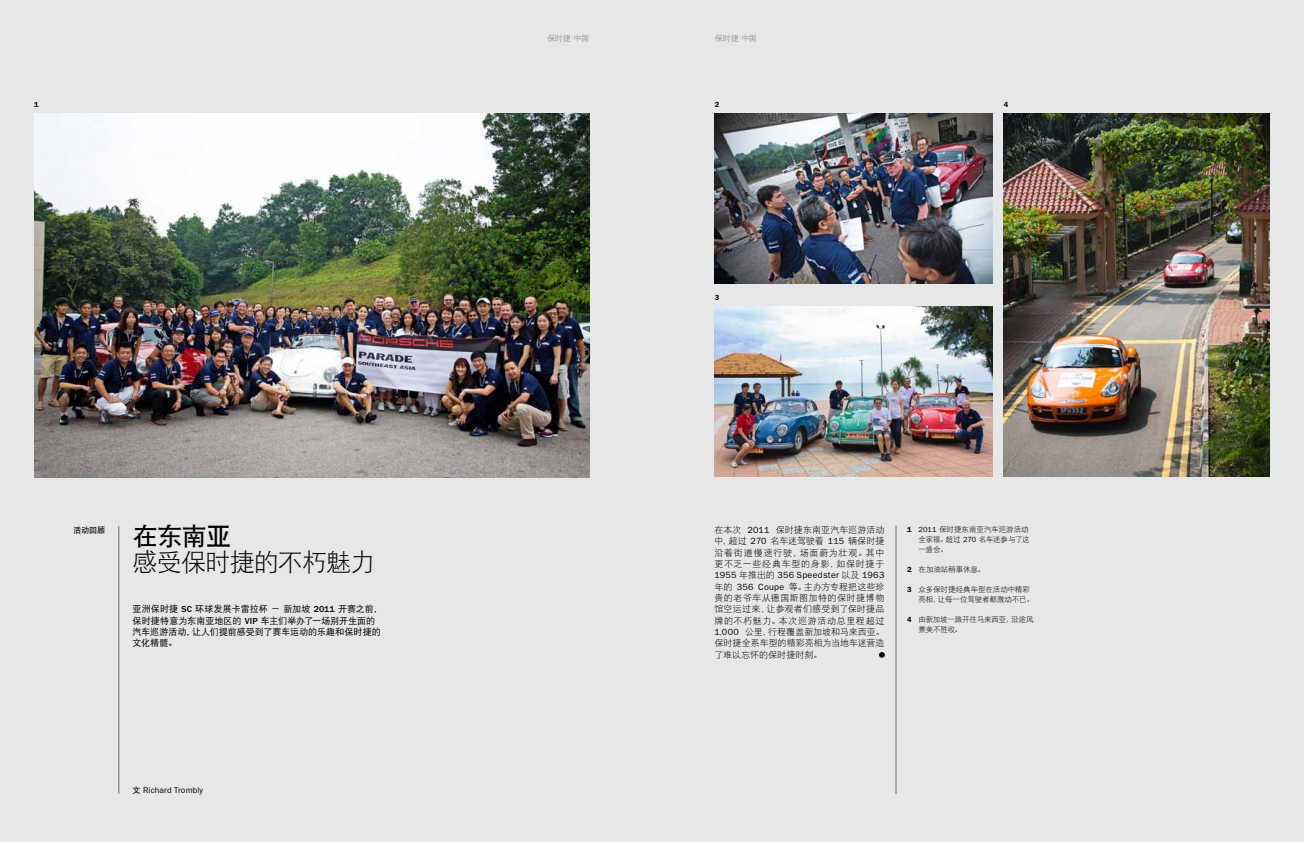
<style>
.page{position:relative;width:1304px;height:842px;background:#e6e7e8}
.page>*{position:absolute;margin:0;border:0;box-sizing:border-box;transform-origin:0 0}
.t1{font:25px "DFP Hei W3";letter-spacing:-.035em;color:#000}
.t2{font:25px "DFP Hei W7";color:#000}
.t3{font:9px/11.3px "DFP Hei W3";letter-spacing:.005em;color:#000;text-align:justify}
.t4{font:9px/11.3px "DFP Hei W5";letter-spacing:.005em;color:#000}
.t5{font:9px "ITC Franklin Gothic Std";letter-spacing:.03em;color:#000}
.t6{font:8.5px "ITC Franklin Gothic Std";letter-spacing:.01em;color:#000}
.t7{font:8px "DFP Hei W3";letter-spacing:-.015em;color:#808285}
.t8{font:8px "DFP Hei W7";color:#000}
.t9{font:7.5px/10px "DFP Hei W3";letter-spacing:-.01em;color:#000}
.t10{font:600 7.5px "ITC Franklin Gothic Std";color:#000}
.s1{font-family:"ITC Franklin Gothic Std";font-weight:500}
.s2{font-family:"DFP Hei W7";font-size:8px}
.s3{font-family:"ITC Franklin Gothic Std"}
.s4{font-family:"DFP Hei W3"}
.s5{font-family:"ITC Franklin Gothic Std";font-weight:600}
</style>
<div class="page">
<img style="left:34px;top:113px;width:556px;height:364px">
<img style="left:1004px;top:113px;width:266px;height:363px">
<img style="left:714px;top:113px;width:278px;height:170px">
<img style="left:714px;top:306px;width:278px;height:170px">
<hr style="left:896px;top:526px;width:1px;height:268px;background:#6d6e71">
<hr style="left:119px;top:526px;width:1px;height:268px;background:#6d6e71">
<svg style="left:879px;top:652px;width:6px;height:6px"></svg>
<p class="t7" style="left:547px;top:33px;width:44px">保时捷 中国</p>
<p class="t7" style="left:715px;top:33px;width:44px">保时捷 中国</p>
<p class="t10" style="left:34px;top:100px;width:6px">1</p>
<p class="t10" style="left:715px;top:100px;width:6px">2</p>
<p class="t10" style="left:715px;top:293px;width:6px">3</p>
<p class="t10" style="left:1004px;top:100px;width:6px">4</p>
<p class="t8" style="left:73px;top:525px;width:33px">活动回顾</p>
<h1 class="t2" style="left:133px;top:523px;width:100px">在东南亚</h1>
<h1 class="t1" style="left:133px;top:549px;width:244px">感受保时捷的不朽魅力</h1>
<p class="t4" style="left:133px;top:603px;width:251px">亚洲保时捷 <span class="s1">SC</span> 环球发展卡雷拉杯 － 新加坡 <span class="s1">2011</span> 开赛之前，保时捷特意为东南亚地区的 <span class="s1">VIP</span> 车主们举办了一场别开生面的汽车巡游活动，让人们提前感受到了赛车运动的乐趣和保时捷的文化精髓。</p>
<p class="t6" style="left:133px;top:785px;width:72px"><span class="s2">文</span> Richard Trombly</p>
<p class="t3" style="left:714px;top:524px;width:172px">在本次 <span class="s3">2011</span> 保时捷东南亚汽车巡游活动中，超过 <span class="s3">270</span> 名车迷驾驶着 <span class="s3">115</span> 辆保时捷沿着街道慢速行驶，场面蔚为壮观。其中更不乏一些经典车型的身影，如保时捷于</p>
<p class="t5" style="left:714px;top:570px;width:172px">1955 <span class="s4">年推出的</span> 356 Speedster <span class="s4">以及</span> 1963</p>
<p class="t3" style="left:714px;top:581px;width:172px">年的 <span class="s3">356 Coupe</span> 等。主办方专程把这些珍贵的老爷车从德国斯图加特的保时捷博物馆空运过来，让参观者们感受到了保时捷品牌的不朽魅力。本次巡游活动总里程超过<span class="s3">1</span>,<span class="s3">000</span> 公里，行程覆盖新加坡和马来西亚。保时捷全系车型的精彩亮相为当地车迷营造了难以忘怀的保时捷时刻。</p>
<p class="t9" style="left:918px;top:524px;width:113px;text-indent:-11px"><span class="s5">1</span> <span class="s3">2011</span> 保时捷东南亚汽车巡游活动全家福。超过 <span class="s3">270</span> 名车迷参与了这一盛会。</p>
<p class="t9" style="left:907px;top:564px;width:79px"><span class="s5">2</span> 在加油站稍事休息。</p>
<p class="t9" style="left:918px;top:584px;width:117px;text-indent:-11px"><span class="s5">3</span> 众多保时捷经典车型在活动中精彩亮相，让每一位驾驶者都激动不已。</p>
<p class="t9" style="left:918px;top:614px;width:117px;text-indent:-11px"><span class="s5">4</span> 由新加坡一路开往马来西亚，沿途风景美不胜收。</p>
</div>
